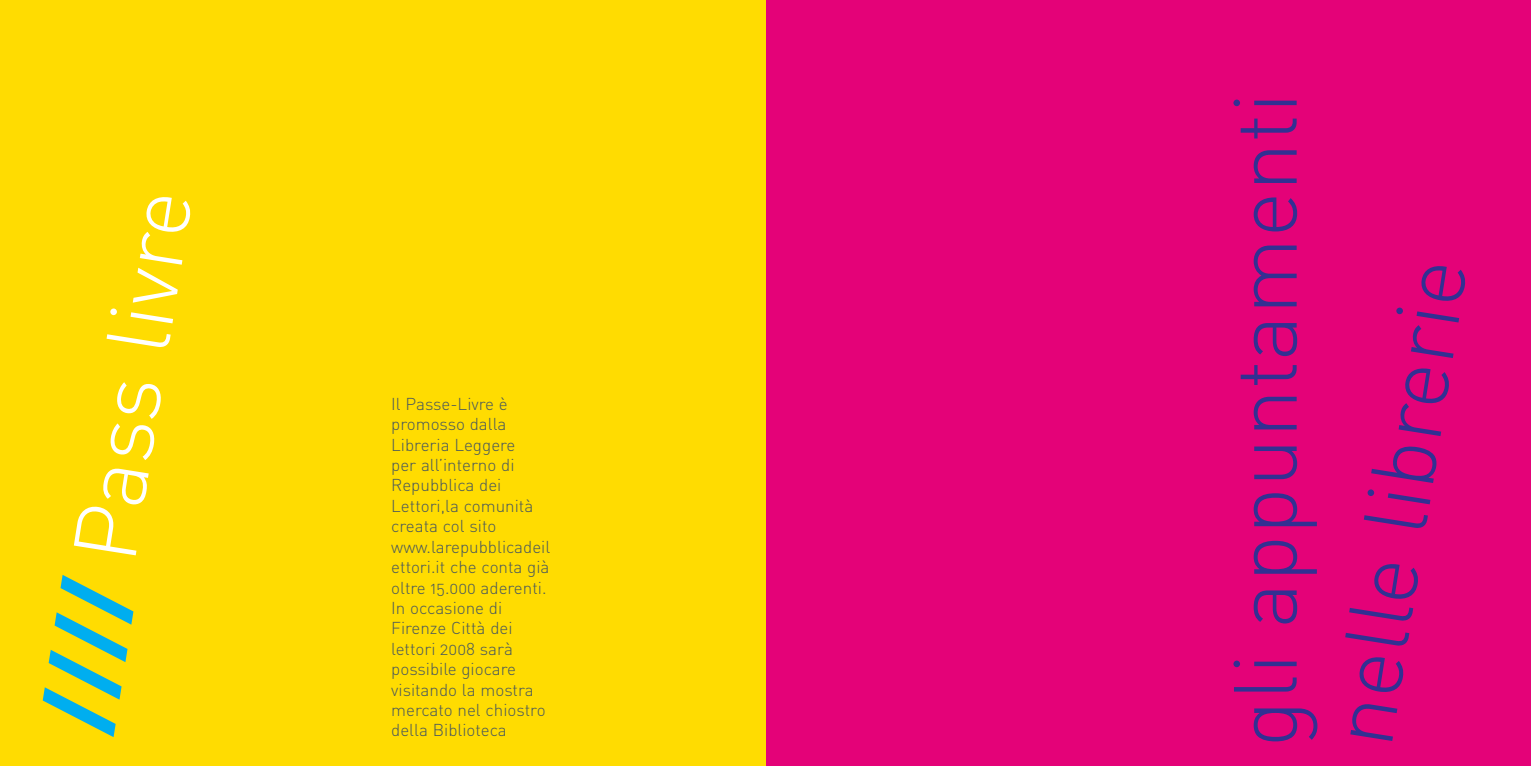
<style>
.page{position:relative;width:1531px;height:766px;background:#fff}
.page>*{position:absolute;margin:0;border:0;box-sizing:border-box;transform-origin:0 0}
.t1{font:88px "DIN Light Alternate";color:#323092}
.t2{font:88px "DIN Light Alternate";color:#fff}
.t3{font:17px/20.4px "DIN Light Alternate";color:#45555f}
.s1{font-family:"DIN";font-weight:900;color:#00aeef}
</style>
<div class="page">
<div style="left:0;top:0;width:767px;height:765px;background:#ffdc01"></div>
<div style="left:766px;top:0;width:765px;height:765px;background:#e40278"></div>
<h1 class="t2" style="left:26px;top:723px;width:549px;rotate:-81deg"><span class="s1">////</span> Pass livre</h1>
<p class="t3" style="left:391px;top:393px;width:161px">Il Passe-Livre è promosso dalla<br>Libreria Leggere<br>per all’interno di<br>Repubblica dei<br>Lettori,la comunità creata col sito www.larepubblicadeil ettori.it che conta già oltre 15.000 aderenti.<br>In occasione di<br>Firenze Città dei lettori 2008 sarà possibile giocare visitando la mostra mercato nel chiostro della Biblioteca</p>
<h1 class="t1" style="left:1215px;top:747px;width:656px;rotate:-90deg">gli appuntamenti</h1>
<h1 class="t1" style="left:1310px;top:736px;width:492px;rotate:-81deg">nelle librerie</h1>
</div>
